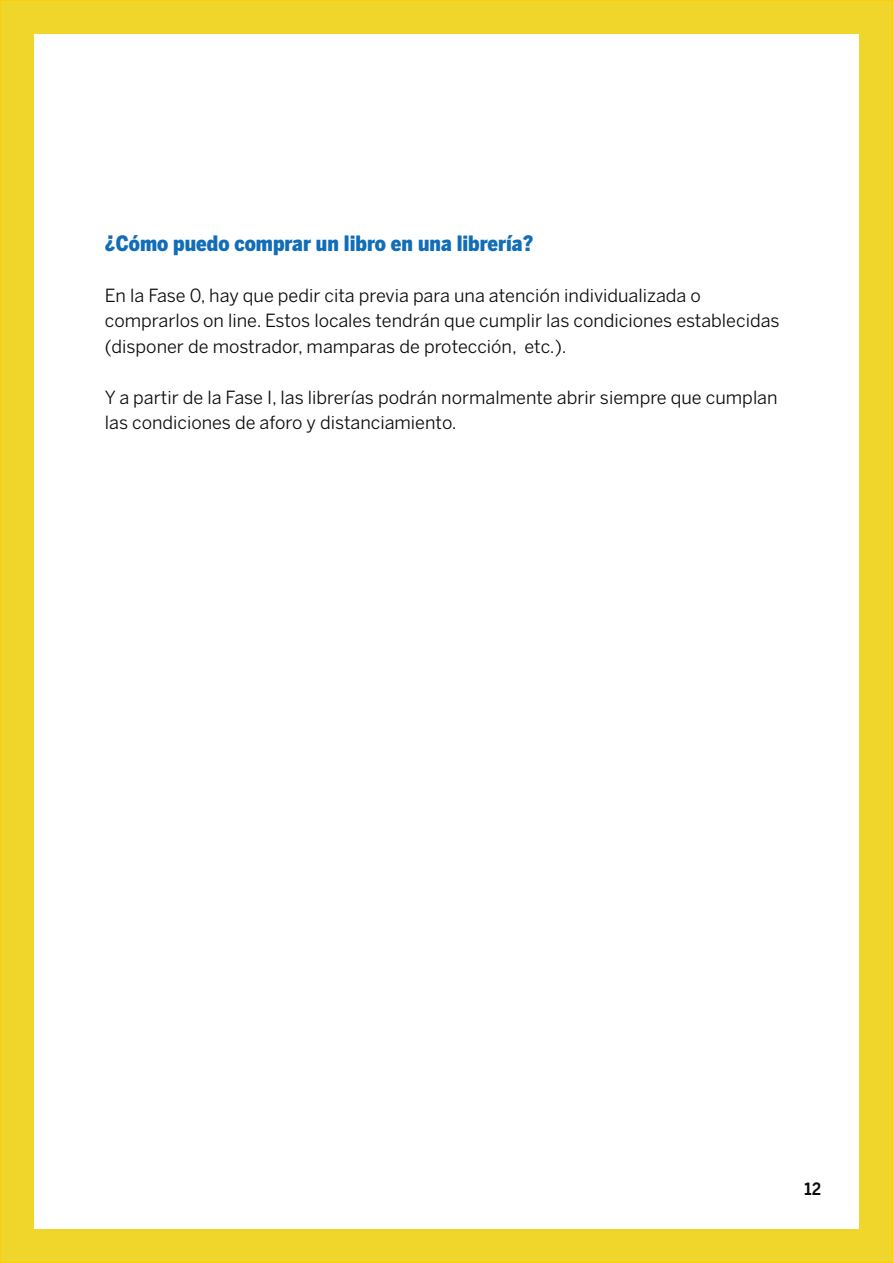
<style>
.page{position:relative;width:893px;height:1263px;background:#f0d52b}
.page>*{position:absolute;margin:0;border:0;box-sizing:border-box;transform-origin:0 0}
.t1{font:900 21px "Benton Sans Cond";color:#116db7}
.t2{font:21px "Benton Sans Cond Medium SC";color:#0c090d}
.t3{font:18px/25.5px "Benton Sans";color:#0c090d}
</style>
<div class="page">
<div style="left:34px;top:34px;width:825px;height:1195px;background:#fff"></div>
<p class="t1" style="left:105px;top:231px;width:430px">¿Cómo puedo comprar un libro en una librería?</p>
<p class="t3" style="left:105px;top:282px;width:676px">En la Fase 0, hay que pedir cita previa para una atención individualizada o comprarlos on line. Estos locales tendrán que cumplir las condiciones establecidas (disponer de mostrador, mamparas de protección, etc.).</p>
<p class="t3" style="left:105px;top:384px;width:674px">Y a partir de la Fase I, las librerías podrán normalmente abrir siempre que cumplan las condiciones de aforo y distanciamiento.</p>
<p class="t2" style="left:804px;top:1175px;width:19px">12</p>
</div>
